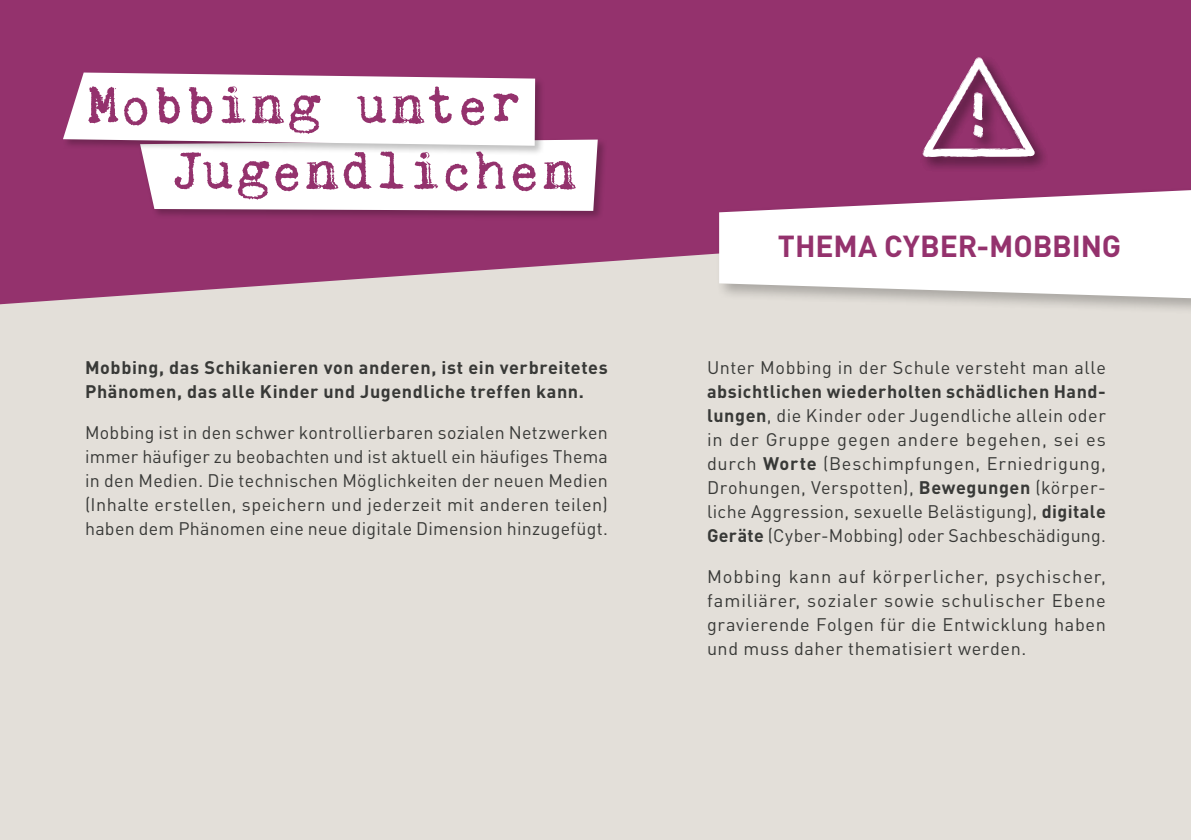
<style>
.page{position:relative;width:1191px;height:840px;background:#fff}
.page>*{position:absolute;margin:0;border:0;box-sizing:border-box;transform-origin:0 0}
.t1{font:56px "Kingthings Trypewriter 2";letter-spacing:.015em;color:#94326d}
.t2{font:700 30px "DIN";letter-spacing:-.005em;color:#94326d}
.t3{font:18px/24px "DIN";letter-spacing:.025em;color:#383937;text-align:justify}
.t4{font:700 18px/24px "DIN";letter-spacing:.03em;color:#383937}
.s1{font-weight:700}
</style>
<div class="page">
<div style="left:0;top:189px;width:1191px;height:650px;background:#e3dfd9"></div>
<svg style="left:0;top:0;width:1191px;height:305px;background:#9b4176"></svg>
<div style="left:715px;top:186px;width:476px;height:129px;background:#000;opacity:.25"></div>
<svg style="left:719px;top:189px;width:472px;height:109px;background:#eee3e9"></svg>
<div style="left:919px;top:54px;width:132px;height:119px;background:#000;opacity:.25"></div>
<div style="left:992px;top:149px;width:10px;height:11px;background:#69234d"></div>
<div style="left:961px;top:156px;width:13px;height:14px;background:#000;opacity:.25"></div>
<div style="left:1029px;top:156px;width:15px;height:14px;background:#000;opacity:.25"></div>
<svg style="left:922px;top:57px;width:112px;height:101px"></svg>
<div style="left:138px;top:137px;width:470px;height:84px;background:#000;opacity:.25"></div>
<svg style="left:63px;top:72px;width:535px;height:139px"></svg>
<h1 class="t1" style="left:86px;top:74px;width:437px">Mobbing unter</h1>
<h1 class="t1" style="left:171px;top:140px;width:406px">Jugendlichen</h1>
<p class="t4" style="left:85px;top:354px;width:524px">Mobbing, das Schikanieren von anderen, ist ein verbreitetes<br>Phänomen, das alle Kinder und Jugendliche treffen kann.</p>
<p class="t3" style="left:85px;top:420px;width:524px">Mobbing ist in den schwer kontrollierbaren sozialen Netzwerken immer häufiger zu beobachten und ist aktuell ein häufiges Thema in den Medien. Die technischen Möglichkeiten der neuen Medien (Inhalte erstellen, speichern und jederzeit mit anderen teilen) haben dem Phänomen eine neue digitale Dimension hinzugefügt.</p>
<h2 class="t2" style="left:778px;top:226px;width:345px">THEMA CYBER-MOBBING</h2>
<p class="t3" style="left:707px;top:354px;width:400px">Unter Mobbing in der Schule versteht man alle</p>
<p class="t3" style="left:707px;top:378px;width:400px"><span class="s1">absichtlichen wiederholten schädlichen Hand&shy;lungen</span>, die Kinder oder Jugendliche allein oder in der Gruppe gegen andere begehen, sei es durch <span class="s1">Worte</span> (Beschimpfungen, Erniedrigung, Drohungen, Verspotten), <span class="s1">Bewegungen</span> (körper&shy;liche Aggression, sexuelle Belästigung), <span class="s1">digitale Geräte</span> (Cyber-Mobbing) oder Sachbeschädigung.</p>
<p class="t3" style="left:707px;top:563px;width:400px">Mobbing kann auf körperlicher, psychischer, familiärer, sozialer sowie schulischer Ebene gravierende Folgen für die Entwicklung haben und muss daher thematisiert werden.</p>
</div>
